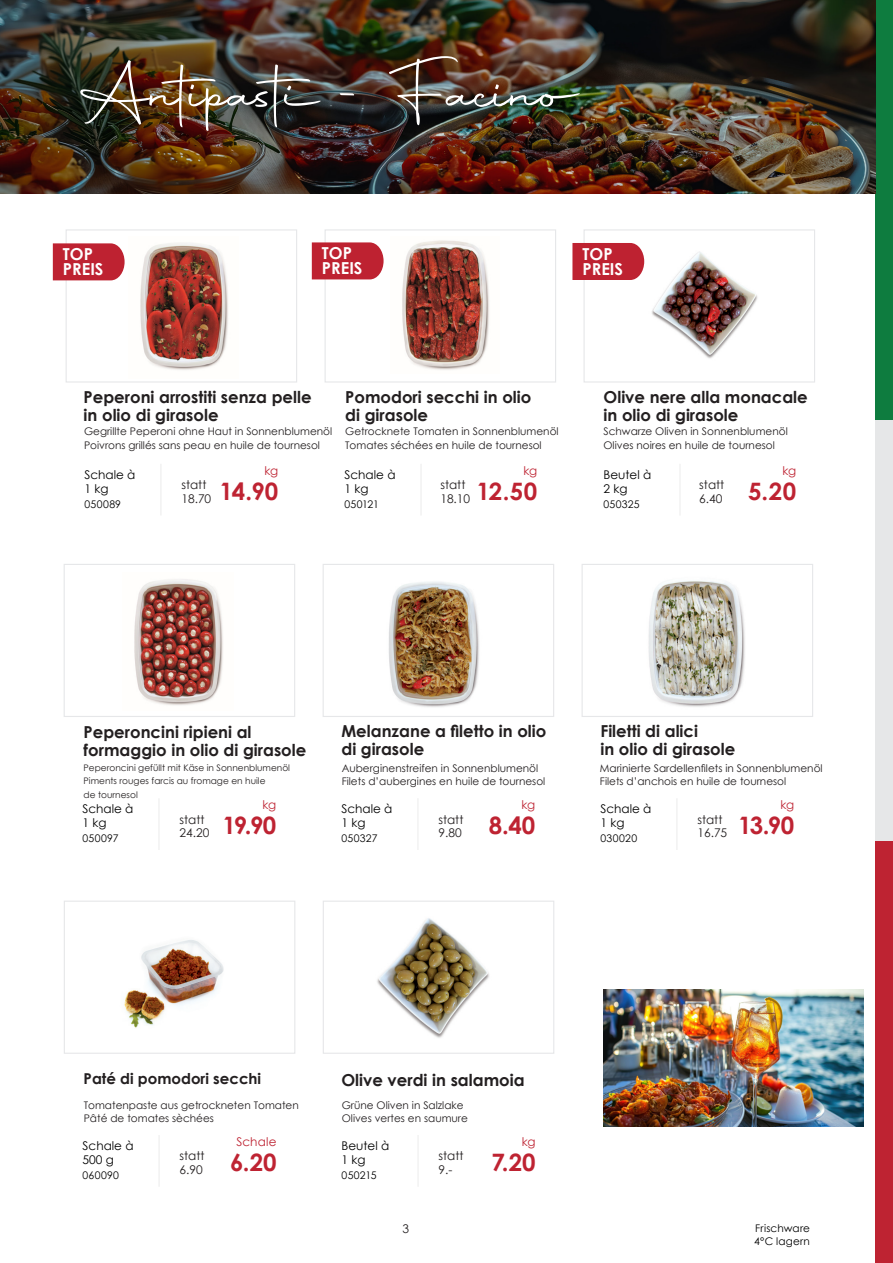
<style>
.page{position:relative;width:893px;height:1263px;background:#fff}
.page>*{position:absolute;margin:0;border:0;box-sizing:border-box;transform-origin:0 0}
.t1{font:67.5px "Autography";color:#fff}
.t2{font:700 24px "Century Gothic";letter-spacing:-.01em;color:#be2332}
.t3{font:700 16.5px/18px "Century Gothic";color:#231f20}
.t4{font:700 16.5px/15px "Century Gothic";color:#fff}
.t5{font:700 15px "Century Gothic";color:#231f20}
.t6{font:12px/14.4px "Century Gothic";color:#000}
.t7{font:12px "Century Gothic";color:#231f20}
.t8{font:12px "Century Gothic";letter-spacing:-.02em;color:#be2332}
.t9{font:10.5px "Century Gothic";color:#231f20}
.t10{font:10.5px "Century Gothic";letter-spacing:.025em;color:#000}
.t11{font:9px "Century Gothic";color:#231f20}
</style>
<div class="page">
<div style="left:875px;top:841px;width:18px;height:422px;background:#be2332"></div>
<div style="left:875px;top:0;width:18px;height:420px;background:#0e7c3f"></div>
<div style="left:875px;top:420px;width:18px;height:421px;background:#e6e7e8"></div>
<img style="left:0;top:0;width:875px;height:194px">
<div style="left:325px;top:229px;width:231px;height:154px;border:1px solid #e6e7e9"></div>
<div style="left:583px;top:229px;width:232px;height:154px;border:1px solid #e6e7e9"></div>
<div style="left:66px;top:229px;width:231px;height:154px;border:1px solid #e6e7e9"></div>
<hr style="left:160px;top:464px;width:2px;height:51px;background:#f2f2f2">
<hr style="left:420px;top:464px;width:2px;height:51px;background:#f2f2f2">
<hr style="left:679px;top:464px;width:2px;height:51px;background:#f2f2f2">
<img style="left:140px;top:242px;width:88px;height:128px">
<div style="left:64px;top:564px;width:231px;height:153px;border:1px solid #e6e7e9"></div>
<hr style="left:158px;top:798px;width:2px;height:52px;background:#f2f2f2">
<div style="left:323px;top:564px;width:231px;height:153px;border:1px solid #e6e7e9"></div>
<hr style="left:417px;top:798px;width:2px;height:52px;background:#f2f2f2">
<div style="left:582px;top:564px;width:231px;height:153px;border:1px solid #e6e7e9"></div>
<hr style="left:676px;top:798px;width:2px;height:52px;background:#f2f2f2">
<img style="left:389px;top:581px;width:90px;height:126px">
<svg style="left:53px;top:243px;width:72px;height:37px;background:#c12e3c"></svg>
<svg style="left:312px;top:242px;width:72px;height:37px;background:#c12e3c"></svg>
<div style="left:572px;top:243px;width:72px;height:37px;background:#be2231"></div>
<img style="left:402px;top:240px;width:88px;height:130px">
<img style="left:652px;top:251px;width:106px;height:108px">
<img style="left:134px;top:579px;width:89px;height:127px">
<img style="left:648px;top:581px;width:97px;height:126px">
<div style="left:64px;top:901px;width:231px;height:153px;border:1px solid #e6e7e9"></div>
<hr style="left:158px;top:1135px;width:2px;height:52px;background:#f2f2f2">
<div style="left:323px;top:901px;width:231px;height:153px;border:1px solid #e6e7e9"></div>
<hr style="left:417px;top:1135px;width:2px;height:52px;background:#f2f2f2">
<img style="left:377px;top:918px;width:112px;height:120px">
<img style="left:124px;top:940px;width:100px;height:88px">
<img style="left:604px;top:990px;width:260px;height:137px">
<p class="t1" style="left:80px;top:49px;width:502px">Antipasti - Facino</p>
<p class="t4" style="left:63px;top:246px;width:42px">TOP<br>PREIS</p>
<p class="t4" style="left:322px;top:245px;width:42px">TOP<br>PREIS</p>
<p class="t4" style="left:583px;top:246px;width:42px">TOP<br>PREIS</p>
<p class="t3" style="left:84px;top:387px;width:230px">Peperoni arrostiti senza pelle in olio di girasole</p>
<p class="t9" style="left:84px;top:424px;width:250px">Gegrillte Peperoni ohne Haut in Sonnenblumenöl</p>
<p class="t9" style="left:84px;top:437px;width:237px">Poivrons grillés sans peau en huile de tournesol</p>
<p class="t3" style="left:345px;top:387px;width:188px">Pomodori secchi in olio</p>
<p class="t3" style="left:345px;top:405px;width:84px">di girasole</p>
<p class="t9" style="left:345px;top:424px;width:215px">Getrocknete Tomaten in Sonnenblumenöl</p>
<p class="t9" style="left:345px;top:437px;width:198px">Tomates séchées en huile de tournesol</p>
<p class="t3" style="left:603px;top:387px;width:206px">Olive nere alla monacale</p>
<p class="t3" style="left:603px;top:405px;width:136px">in olio di girasole</p>
<p class="t9" style="left:603px;top:424px;width:186px">Schwarze Oliven in Sonnenblumenöl</p>
<p class="t9" style="left:603px;top:437px;width:173px">Olives noires en huile de tournesol</p>
<p class="t8" style="left:264px;top:462px;width:15px">kg</p>
<p class="t2" style="left:220px;top:473px;width:60px">14.90</p>
<p class="t6" style="left:84px;top:467px;width:52px">Schale à<br>1 kg</p>
<p class="t6" style="left:345px;top:467px;width:52px">Schale à<br>1 kg</p>
<p class="t10" style="left:84px;top:496px;width:38px">050089</p>
<p class="t10" style="left:345px;top:496px;width:36px">050121</p>
<p class="t7" style="left:181px;top:476px;width:27px">statt</p>
<p class="t7" style="left:181px;top:490px;width:31px">18.70</p>
<p class="t7" style="left:440px;top:476px;width:27px">statt</p>
<p class="t7" style="left:440px;top:490px;width:31px">18.10</p>
<p class="t8" style="left:523px;top:462px;width:15px">kg</p>
<p class="t2" style="left:476px;top:473px;width:62px">12.50</p>
<p class="t6" style="left:603px;top:467px;width:49px">Beutel à<br>2 kg</p>
<p class="t10" style="left:603px;top:496px;width:38px">050325</p>
<p class="t7" style="left:699px;top:476px;width:27px">statt</p>
<p class="t7" style="left:699px;top:490px;width:25px">6.40</p>
<p class="t8" style="left:782px;top:462px;width:15px">kg</p>
<p class="t2" style="left:748px;top:473px;width:50px">5.20</p>
<p class="t3" style="left:84px;top:722px;width:169px">Peperoncini ripieni al</p>
<p class="t3" style="left:84px;top:740px;width:224px">formaggio in olio di girasole</p>
<p class="t11" style="left:84px;top:761px;width:208px">Peperoncini gefüllt mit Käse in Sonnenblumenöl</p>
<p class="t11" style="left:84px;top:775px;width:183px">Piments rouges farcis au fromage en huile</p>
<p class="t11" style="left:84px;top:788px;width:56px">de tournesol</p>
<p class="t3" style="left:341px;top:721px;width:206px">Melanzane a filetto in olio</p>
<p class="t3" style="left:341px;top:739px;width:84px">di girasole</p>
<p class="t9" style="left:342px;top:761px;width:198px">Auberginenstreifen in Sonnenblumenöl</p>
<p class="t9" style="left:342px;top:774px;width:205px">Filets d’aubergines en huile de tournesol</p>
<p class="t3" style="left:600px;top:721px;width:99px">Filetti di alici</p>
<p class="t3" style="left:600px;top:739px;width:136px">in olio di girasole</p>
<p class="t9" style="left:600px;top:761px;width:224px">Marinierte Sardellenfilets in Sonnenblumenöl</p>
<p class="t9" style="left:600px;top:774px;width:188px">Filets d’anchois en huile de tournesol</p>
<p class="t6" style="left:82px;top:801px;width:52px">Schale à<br>1 kg</p>
<p class="t10" style="left:82px;top:831px;width:38px">050097</p>
<p class="t7" style="left:179px;top:811px;width:27px">statt</p>
<p class="t7" style="left:179px;top:824px;width:31px">24.20</p>
<p class="t8" style="left:263px;top:796px;width:15px">kg</p>
<p class="t2" style="left:222px;top:807px;width:55px">19.90</p>
<p class="t7" style="left:438px;top:811px;width:27px">statt</p>
<p class="t6" style="left:341px;top:801px;width:52px">Schale à<br>1 kg</p>
<p class="t10" style="left:341px;top:831px;width:38px">050327</p>
<p class="t7" style="left:438px;top:824px;width:25px">9.80</p>
<p class="t8" style="left:521px;top:796px;width:15px">kg</p>
<p class="t2" style="left:489px;top:807px;width:48px">8.40</p>
<p class="t7" style="left:697px;top:811px;width:27px">statt</p>
<p class="t6" style="left:600px;top:801px;width:52px">Schale à<br>1 kg</p>
<p class="t10" style="left:600px;top:831px;width:38px">030020</p>
<p class="t7" style="left:697px;top:824px;width:31px">16.75</p>
<p class="t8" style="left:780px;top:796px;width:15px">kg</p>
<p class="t2" style="left:738px;top:807px;width:58px">13.90</p>
<p class="t5" style="left:84px;top:1067px;width:179px">Paté di pomodori secchi</p>
<p class="t9" style="left:84px;top:1097px;width:217px">Tomatenpaste aus getrockneten Tomaten</p>
<p class="t9" style="left:84px;top:1111px;width:132px">Pâté de tomates sèchées</p>
<p class="t3" style="left:341px;top:1070px;width:185px">Olive verdi in salamoia</p>
<p class="t9" style="left:342px;top:1097px;width:123px">Grüne Oliven in Salzlake</p>
<p class="t9" style="left:342px;top:1111px;width:128px">Olives vertes en saumure</p>
<p class="t6" style="left:83px;top:1138px;width:52px">Schale à<br>500 g</p>
<p class="t10" style="left:83px;top:1168px;width:38px">060090</p>
<p class="t7" style="left:180px;top:1147px;width:27px">statt</p>
<p class="t7" style="left:180px;top:1161px;width:25px">6.90</p>
<p class="t8" style="left:236px;top:1133px;width:42px">Schale</p>
<p class="t2" style="left:230px;top:1144px;width:48px">6.20</p>
<p class="t7" style="left:439px;top:1147px;width:27px">statt</p>
<p class="t6" style="left:342px;top:1138px;width:49px">Beutel à<br>1 kg</p>
<p class="t10" style="left:342px;top:1168px;width:36px">050215</p>
<p class="t7" style="left:439px;top:1161px;width:15px">9.-</p>
<p class="t7" style="left:403px;top:1220px;width:8px">3</p>
<p class="t8" style="left:522px;top:1133px;width:15px">kg</p>
<p class="t2" style="left:491px;top:1144px;width:45px">7.20</p>
<p class="t10" style="left:755px;top:1221px;width:56px">Frischware</p>
<p class="t10" style="left:754px;top:1233px;width:57px">4°C lagern</p>
</div>
